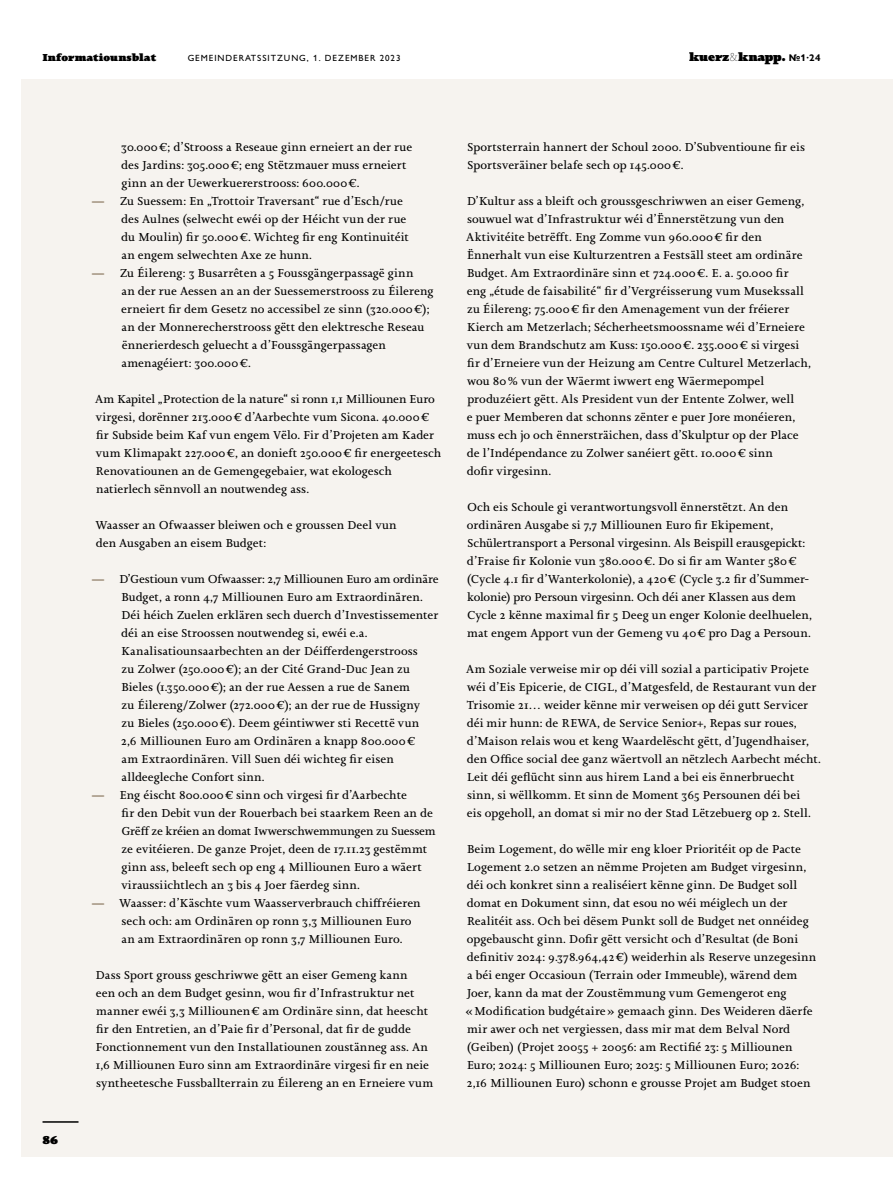
<style>
.page{position:relative;width:893px;height:1178px;background:#fff}
.page>*{position:absolute;margin:0;border:0;box-sizing:border-box;transform-origin:0 0}
.t1{font:12px/18px "Joanna Nova";letter-spacing:.005em;color:#000}
.t2{font:900 12px "Joanna Nova";letter-spacing:-.01em;color:#000}
.t3{font:900 10.5px "Joanna Nova";letter-spacing:.005em;color:#000}
.t4{font:500 9px "Gill Sans Nova";letter-spacing:.1em;color:#000}
.s1{font-weight:100}
.s2{font-family:"Gill Sans Nova";font-weight:700;font-size:9.75px}
.s3{font-family:"Gill Sans Nova";font-weight:700;color:#9f8f7b}
</style>
<div class="page">
<div style="left:21px;top:79px;width:872px;height:1078px;background:#f6f3ef"></div>
<hr style="left:43px;top:1121px;width:36px;height:2px;background:#000">
<p class="t3" style="left:43px;top:51px;width:115px">Informatiounsblat</p>
<p class="t4" style="left:188px;top:53px;width:15px">GEMEINDERATSSITZUNG</p>
<p class="t4" style="left:307px;top:53px;width:33px">, 1. DEZEMBER</p>
<p class="t4" style="left:380px;top:53px;width:22px">2023</p>
<p class="t2" style="left:689px;top:49px;width:133px">kuerz<span class="s1">&amp;</span>knapp. <span class="s2">№1·24</span></p>
<p class="t2" style="left:42px;top:1132px;width:17px">86</p>
<p class="t1" style="left:121px;top:138px;width:293px">30.000€; d’Strooss a Reseaue ginn erneiert an der rue des Jardins: 305.000€; eng Stëtzmauer muss erneiert ginn an der Uewerkuererstrooss: 600.000€.</p>
<p class="t1" style="left:121px;top:192px;width:289px;text-indent:-29px"><span class="s3">—</span> Zu Suessem: En „Trottoir Traversant“ rue d’Esch/rue des Aulnes (selwecht ewéi op der Héicht vun der rue du Moulin) fir 50.000€. Wichteg fir eng Kontinuitéit an engem selwechten Axe ze hunn.</p>
<p class="t1" style="left:121px;top:264px;width:314px;text-indent:-29px"><span class="s3">—</span> Zu Éilereng: 3 Busarrêten a 5 Foussgängerpassagë ginn<br>an der rue Aessen an an der Suessemerstrooss zu Éilereng erneiert fir dem Gesetz no accessibel ze sinn (320.000€); an der Monnerecherstrooss gëtt den elektresche Reseau ënnerierdesch geluecht a d’Foussgängerpassagen amenagéiert: 300.000€.</p>
<p class="t1" style="left:95px;top:390px;width:348px">Am Kapitel „Protection de la nature“ si ronn 1,1 Milliounen Euro virgesi, dorënner 213.000€ d’Aarbechte vum Sicona. 40.000€ fir Subside beim Kaf vun engem Vëlo. Fir d’Projeten am Kader vum Klimapakt 227.000€, an donieft 250.000€ fir energeetesch Renovatiounen an de Gemengegebaier, wat ekologesch natierlech sënnvoll an noutwendeg ass.</p>
<p class="t1" style="left:95px;top:516px;width:303px">Waasser an Ofwaasser bleiwen och e groussen Deel vun den Ausgaben an eisem Budget:</p>
<p class="t1" style="left:121px;top:570px;width:319px;text-indent:-29px"><span class="s3">—</span> D’Gestioun vum Ofwaasser: 2,7 Milliounen Euro am ordinäre Budget, a ronn 4,7 Milliounen Euro am Extraordinären.<br>Déi héich Zuelen erklären sech duerch d’Investissementer déi an eise Stroossen noutwendeg si, ewéi e.a.<br>Kanalisatiounsaarbechten an der Déifferdengerstrooss<br>zu Zolwer (250.000€); an der Cité Grand-Duc Jean zu Bieles (1.350.000€); an der rue Aessen a rue de Sanem<br>zu Éilereng/Zolwer (272.000€); an der rue de Hussigny<br>zu Bieles (250.000€). Deem géintiwwer sti Recettë vun<br>2,6 Milliounen Euro am Ordinären a knapp 800.000€<br>am Extraordinären. Vill Suen déi wichteg fir eisen alldeegleche Confort sinn.</p>
<p class="t1" style="left:121px;top:786px;width:316px;text-indent:-29px"><span class="s3">—</span> Eng éischt 800.000€ sinn och virgesi fir d’Aarbechte<br>fir den Debit vun der Rouerbach bei staarkem Reen an de Grëff ze kréien an domat Iwwerschwemmungen zu Suessem ze evitéieren. De ganze Projet, deen de 17.11.23 gestëmmt ginn ass, beleeft sech op eng 4 Milliounen Euro a wäert viraussiichtlech an 3 bis 4 Joer fäerdeg sinn.</p>
<p class="t1" style="left:121px;top:894px;width:301px;text-indent:-29px"><span class="s3">—</span> Waasser: d’Käschte vum Waasserverbrauch chiffréieren sech och: am Ordinären op ronn 3,3 Milliounen Euro an am Extraordinären op ronn 3,7 Milliounen Euro.</p>
<p class="t1" style="left:96px;top:966px;width:339px">Dass Sport grouss geschriwwe gëtt an eiser Gemeng kann<br>een och an dem Budget gesinn, wou fir d’Infrastruktur net manner ewéi 3,3 Milliounen€ am Ordinäre sinn, dat heescht fir den Entretien, an d’Paie fir d’Personal, dat fir de gudde Fonctionnement vun den Installatiounen zoustänneg ass. An 1,6 Milliounen Euro sinn am Extraordinäre virgesi fir en neie syntheetesche Fussballterrain zu Éilereng an en Erneiere vum</p>
<p class="t1" style="left:467px;top:138px;width:339px">Sportsterrain hannert der Schoul 2000. D’Subventioune fir eis<br>Sportsveräiner belafe sech op 145.000€.</p>
<p class="t1" style="left:466px;top:192px;width:346px">D’Kultur ass a bleift och groussgeschriwwen an eiser Gemeng, souwuel wat d’Infrastruktur wéi d’Ënnerstëtzung vun den Aktivitéite betrëfft. Eng Zomme vun 960.000€ fir den Ënnerhalt vun eise Kulturzentren a Festsäll steet am ordinäre Budget. Am Extraordinäre sinn et 724.000€. E. a. 50.000 fir<br>eng „étude de faisabilité“ fir d’Vergréisserung vum Musekssall zu Éilereng; 75.000€ fir den Amenagement vun der fréierer Kierch am Metzerlach; Sécherheetsmoossname wéi d’Erneiere vun dem Brandschutz am Kuss: 150.000€. 235.000€ si virgesi fir d’Erneiere vun der Heizung am Centre Culturel Metzerlach, wou 80% vun der Wäermt iwwert eng Wäermepompel produzéiert gëtt. Als President vun der Entente Zolwer, well<br>e puer Memberen dat schonns zënter e puer Jore monéieren, muss ech jo och ënnersträichen, dass d’Skulptur op der Place de l’Indépendance zu Zolwer sanéiert gëtt. 10.000€ sinn<br>dofir virgesinn.</p>
<p class="t1" style="left:467px;top:498px;width:347px">Och eis Schoule gi verantwortungsvoll ënnerstëtzt. An den ordinären Ausgabe si 7,7 Milliounen Euro fir Ekipement, Schülertransport a Personal virgesinn. Als Beispill erausgepickt: d’Fraise fir Kolonie vun 380.000€. Do si fir am Wanter 580€ (Cycle 4.1 fir d’Wanterkolonie), a 420€ (Cycle 3.2 fir d’Summer&shy;kolonie) pro Persoun virgesinn. Och déi aner Klassen aus dem Cycle 2 kënne maximal fir 5 Deeg un enger Kolonie deelhuelen, mat engem Apport vun der Gemeng vu 40€ pro Dag a Persoun.</p>
<p class="t1" style="left:466px;top:660px;width:356px">Am Soziale verweise mir op déi vill sozial a participativ Projete wéi d’Eis Epicerie, de CIGL, d’Matgesfeld, de Restaurant vun der Trisomie 21… weider kënne mir verweisen op déi gutt Servicer déi mir hunn: de REWA, de Service Senior+, Repas sur roues, d’Maison relais wou et keng Waardelëscht gëtt, d’Jugendhaiser, den Office social dee ganz wäertvoll an nëtzlech Aarbecht mécht.<br>Leit déi geflücht sinn aus hirem Land a bei eis ënnerbruecht sinn, si wëllkomm. Et sinn de Moment 365 Persounen déi bei<br>eis opgeholl, an domat si mir no der Stad Lëtzebuerg op 2. Stell.</p>
<p class="t1" style="left:465px;top:840px;width:352px">Beim Logement, do wëlle mir eng kloer Prioritéit op de Pacte Logement 2.0 setzen an nëmme Projeten am Budget virgesinn, déi och konkret sinn a realiséiert kënne ginn. De Budget soll domat en Dokument sinn, dat esou no wéi méiglech un der Realitéit ass. Och bei dësem Punkt soll de Budget net onnéideg opgebauscht ginn. Dofir gëtt versicht och d’Resultat (de Boni definitiv 2024: 9.378.964,42€) weiderhin als Reserve unzegesinn a béi enger Occasioun (Terrain oder Immeuble), wärend dem Joer, kann da mat der Zoustëmmung vum Gemengerot eng «Modification budgétaire» gemaach ginn. Des Weideren däerfe mir awer och net vergiessen, dass mir mat dem Belval Nord (Geiben) (Projet 20055 + 20056: am Rectifié 23: 5 Milliounen Euro; 2024: 5 Milliounen Euro; 2025: 5 Milliounen Euro; 2026:<br>2,16 Milliounen Euro) schonn e grousse Projet am Budget stoen</p>
</div>
